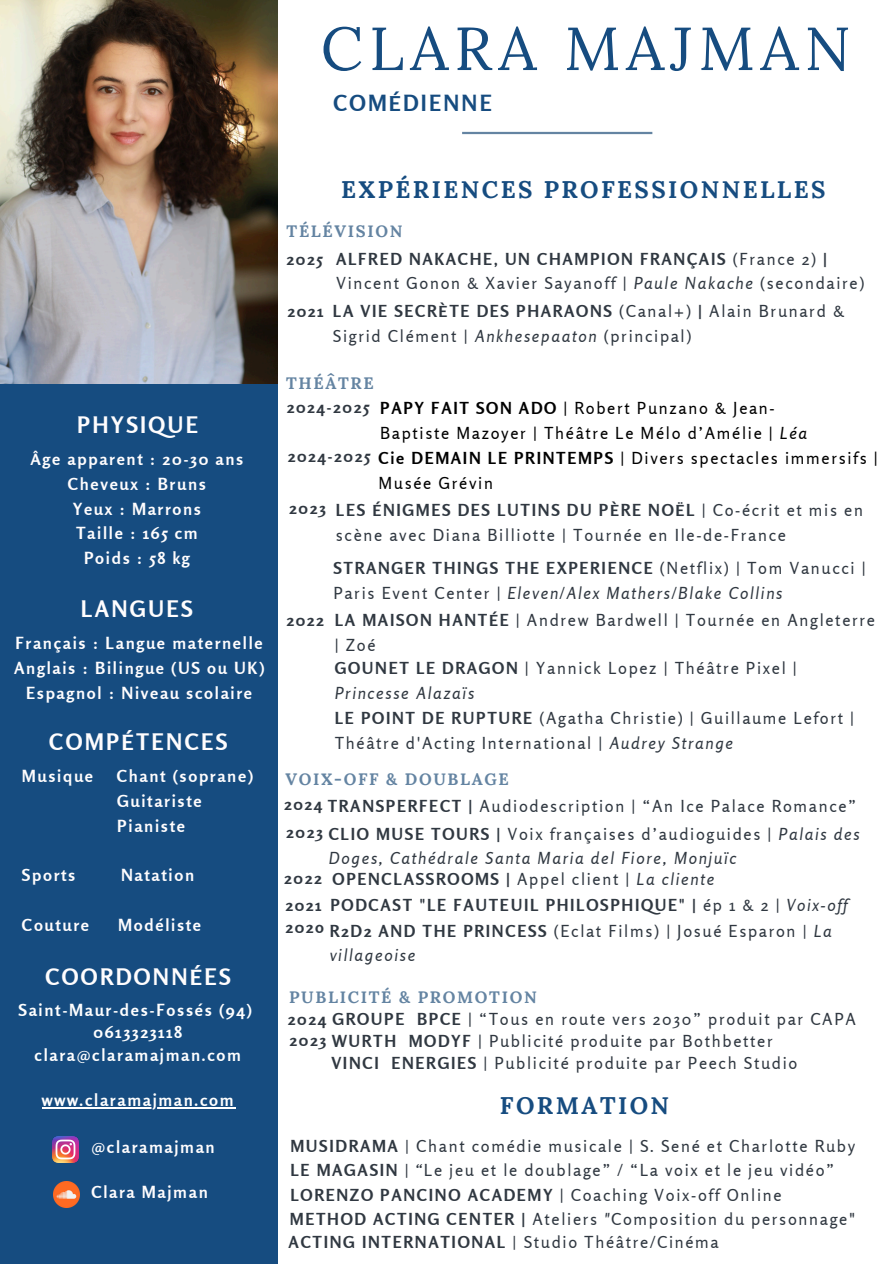
<style>
.page{position:relative;width:894px;height:1264px;background:#fff}
.page>*{position:absolute;margin:0;border:0;box-sizing:border-box;transform-origin:0 0}
.t1{font:60.6px "Lora";letter-spacing:.1em;color:#164c80}
.t2{font:700 24px "Lora";letter-spacing:.1em;color:#164c80}
.t3{font:700 22.65px "Rosario";letter-spacing:.1em;color:#fffdfe}
.t4{font:700 22.2px "Rosario";letter-spacing:.1em;color:#164c80}
.t5{font:700 16.65px/24.8px "Rosario";letter-spacing:.1em;color:#fffdfe;text-align:center}
.t6{font:700 16.65px/22.5px "Rosario";letter-spacing:.1em;color:#fff;text-align:center}
.t7{font:16.5px/24.8px "Rosario";letter-spacing:.1em;color:#303841}
.t8{font:16.5px/24.8px "Rosario";letter-spacing:.1em;color:#000}
.t9{font:700 16.5px "Rosario";letter-spacing:.1em;color:#303841}
.t10{font:700 16.5px "Lora";letter-spacing:.1em;color:#6484a2}
.t11{font:italic 16.5px "Rosario";letter-spacing:.1em;color:#303841}
.s1{font-weight:700}
.s2{font-style:italic}
.s3{font-weight:400}
.s4{font-weight:400;font-style:italic}
</style>
<div class="page">
<div style="left:0;top:0;width:277px;height:1263px;background:#164c80"></div>
<img style="left:53px;top:1136px;width:26px;height:26px">
<img style="left:54px;top:1181px;width:26px;height:25px">
<img style="left:0;top:0;width:277px;height:383px">
<hr style="left:42px;top:1107px;width:193px;height:1px;background:#fff">
<hr style="left:462px;top:132px;width:190px;height:2px;background:#6484a2">
<p class="t1" style="left:320px;top:9px;width:531px">CLARA MAJMAN</p>
<p class="t4" style="left:333px;top:89px;width:160px">COMÉDIENNE</p>
<p class="t3" style="left:77px;top:410px;width:123px">PHYSIQUE</p>
<h4 class="t5" style="left:30px;top:446px;width:214px">Âge apparent : 20-30 ans<br>Cheveux : Bruns<br>Yeux : Marrons<br>Taille : 165 cm<br>Poids : 58 kg</h4>
<h4 class="t3" style="left:81px;top:594px;width:114px">LANGUES</h4>
<p class="t5" style="left:14px;top:630px;width:251px">Français : Langue maternelle<br>Anglais : Bilingue (US ou UK)<br>Espagnol : Niveau scolaire</p>
<h3 class="t3" style="left:49px;top:727px;width:180px">COMPÉTENCES</h3>
<h3 class="t5" style="left:22px;top:763px;width:73px">Musique</h3>
<h3 class="t5" style="left:117px;top:763px;width:138px;text-align:left">Chant (soprane)<br>Guitariste<br>Pianiste</h3>
<h4 class="t5" style="left:22px;top:862px;width:55px">Sports</h4>
<h4 class="t5" style="left:121px;top:862px;width:75px">Natation</h4>
<p class="t5" style="left:22px;top:912px;width:69px">Couture</p>
<p class="t5" style="left:118px;top:912px;width:84px">Modéliste</p>
<h4 class="t3" style="left:46px;top:963px;width:187px">COORDONNÉES</h4>
<p class="t6" style="left:18px;top:998px;width:234px">Saint-Maur-des-Fossés (94)<br>0613323118 clara@claramajman.com</p>
<h2 class="t6" style="left:42px;top:1088px;width:193px">www.claramajman.com</h2>
<h4 class="t5" style="left:91px;top:1134px;width:125px">@claramajman</h4>
<p class="t5" style="left:91px;top:1179px;width:118px">Clara Majman</p>
<p class="t2" style="left:341px;top:173px;width:485px">EXPÉRIENCES PROFESSIONNELLES</p>
<p class="t10" style="left:286px;top:220px;width:117px">TÉLÉVISION</p>
<h4 class="t9" style="left:286px;top:248px;width:37px">2025</h4>
<p class="t7" style="left:336px;top:246px;width:529px"><span class="s1">ALFRED NAKACHE, UN CHAMPION FRANÇAIS</span> (France 2) <span class="s1">|<br></span>Vincent Gonon &amp; Xavier Sayanoff | <span class="s2">Paule Nakache</span> (secondaire)</p>
<p class="t9" style="left:287px;top:301px;width:38px">2021</p>
<h4 class="t7" style="left:333px;top:299px;width:512px"><span class="s1">LA VIE SECRÈTE DES PHARAONS</span> (Canal+) <span class="s1">|</span> Alain Brunard &amp;<br>Sigrid Clément | <span class="s2">Ankhesepaaton</span> (principal)</h4>
<h4 class="t10" style="left:286px;top:372px;width:89px">THÉÂTRE</h4>
<h4 class="t9" style="left:287px;top:397px;width:84px">2024-2025</h4>
<p class="t9" style="left:288px;top:446px;width:84px">2024-2025</p>
<h4 class="t8" style="left:380px;top:395px;width:428px"><span class="s1">PAPY FAIT SON ADO</span> | Robert Punzano &amp; Jean-<br>Baptiste Mazoyer | Théâtre Le Mélo d’Amélie | <span class="s2">Léa</span></h4>
<p class="t8" style="left:378px;top:445px;width:500px"><span class="s1">Cie DEMAIN LE PRINTEMPS</span> | Divers spectacles immersifs |<br>Musée Grévin</p>
<h4 class="t9" style="left:289px;top:498px;width:38px">2023</h4>
<p class="t7" style="left:336px;top:498px;width:528px"><span class="s1">LES ÉNIGMES DES LUTINS DU PÈRE NOËL</span> | Co-écrit et mis en scène avec Diana Billiotte | Tournée en Ile-de-France</p>
<h4 class="t9" style="left:286px;top:610px;width:39px">2022</h4>
<p class="t7" style="left:333px;top:555px;width:533px"><span class="s1">STRANGER THINGS THE EXPERIENCE</span> (Netflix) | Tom Vanucci |<br>Paris Event Center | <span class="s2">Eleven/Alex Mathers/Blake Collins</span></p>
<h4 class="t7" style="left:335px;top:607px;width:541px"><span class="s1">LA MAISON HANTÉE</span> | Andrew Bardwell | Tournée en Angleterre | Zoé</h4>
<h2 class="t7" style="left:335px;top:655px;width:463px"><span class="s1">GOUNET LE DRAGON</span> | Yannick Lopez | Théâtre Pixel |<br><span class="s2">Princesse Alazaïs</span></h2>
<h2 class="t7" style="left:335px;top:705px;width:520px"><span class="s1">LE POINT DE RUPTURE</span> (Agatha Christie) | Guillaume Lefort |<br>Théâtre d'Acting International | <span class="s2">Audrey Strange</span></h2>
<h4 class="t10" style="left:285px;top:768px;width:225px">VOIX-OFF &amp; DOUBLAGE</h4>
<h4 class="t9" style="left:284px;top:794px;width:40px">2024</h4>
<p class="t7" style="left:327px;top:793px;width:530px"><span class="s1">TRANSPERFECT |</span> Audiodescription | “An Ice Palace Romance”</p>
<h4 class="t7" style="left:286px;top:821px;width:575px"><span class="s1">2023 CLIO MUSE TOURS |</span> Voix françaises d’audioguides | <span class="s2">Palais des</span></h4>
<p class="t11" style="left:328px;top:848px;width:409px">Doges, Cathédrale Santa Maria del Fiore, Monjuïc</p>
<p class="t9" style="left:284px;top:867px;width:39px">2022</p>
<p class="t9" style="left:332px;top:869px;width:383px">OPENCLASSROOMS | <span class="s3">Appel client |</span> <span class="s4">La cliente</span></p>
<p class="t9" style="left:330px;top:894px;width:518px">PODCAST "LE FAUTEUIL PHILOSPHIQUE" | <span class="s3">ép 1 &amp; 2 |</span> <span class="s4">Voix-off</span></p>
<h4 class="t9" style="left:285px;top:894px;width:38px">2021</h4>
<h2 class="t9" style="left:285px;top:916px;width:40px">202o</h2>
<h2 class="t7" style="left:330px;top:918px;width:503px"><span class="s1">R2D2 AND THE PRINCESS</span> (Eclat Films) | Josué Esparon <span class="s2">| La villageoise</span></h2>
<h4 class="t10" style="left:289px;top:986px;width:249px">PUBLICITÉ &amp; PROMOTION</h4>
<h1 class="t7" style="left:289px;top:1028px;width:484px"><span class="s1">2023 WURTH MODYF</span> | Publicité produite par Bothbetter</h1>
<h2 class="t7" style="left:331px;top:1050px;width:467px"><span class="s1">VINCI ENERGIES</span> | Publicité produite par Peech Studio</h2>
<h3 class="t7" style="left:288px;top:1006px;width:569px"><span class="s1">2024 GROUPE BPCE</span> | “Tous en route vers 2030” produit par CAPA</h3>
<p class="t2" style="left:500px;top:1089px;width:171px">FORMATION</p>
<h3 class="t7" style="left:290px;top:1133px;width:566px"><span class="s1">MUSIDRAMA</span> <span class="s2">|</span> Chant comédie musicale | S. Sené et Charlotte Ruby</h3>
<p class="t7" style="left:290px;top:1157px;width:545px"><span class="s1">LE MAGASIN</span> <span class="s2">| “</span>Le jeu et le doublage” / “La voix et le jeu vidéo”</p>
<p class="t7" style="left:290px;top:1181px;width:492px"><span class="s1">LORENZO PANCINO ACADEMY</span> | Coaching Voix-off Online</p>
<h4 class="t7" style="left:290px;top:1206px;width:566px"><span class="s1">METHOD ACTING CENTER |</span> Ateliers <span class="s2">"</span>Composition du personnage"</h4>
<h4 class="t7" style="left:288px;top:1229px;width:431px"><span class="s1">ACTING INTERNATIONAL</span> <span class="s2">|</span> Studio Théâtre/Cinéma</h4>
</div>
